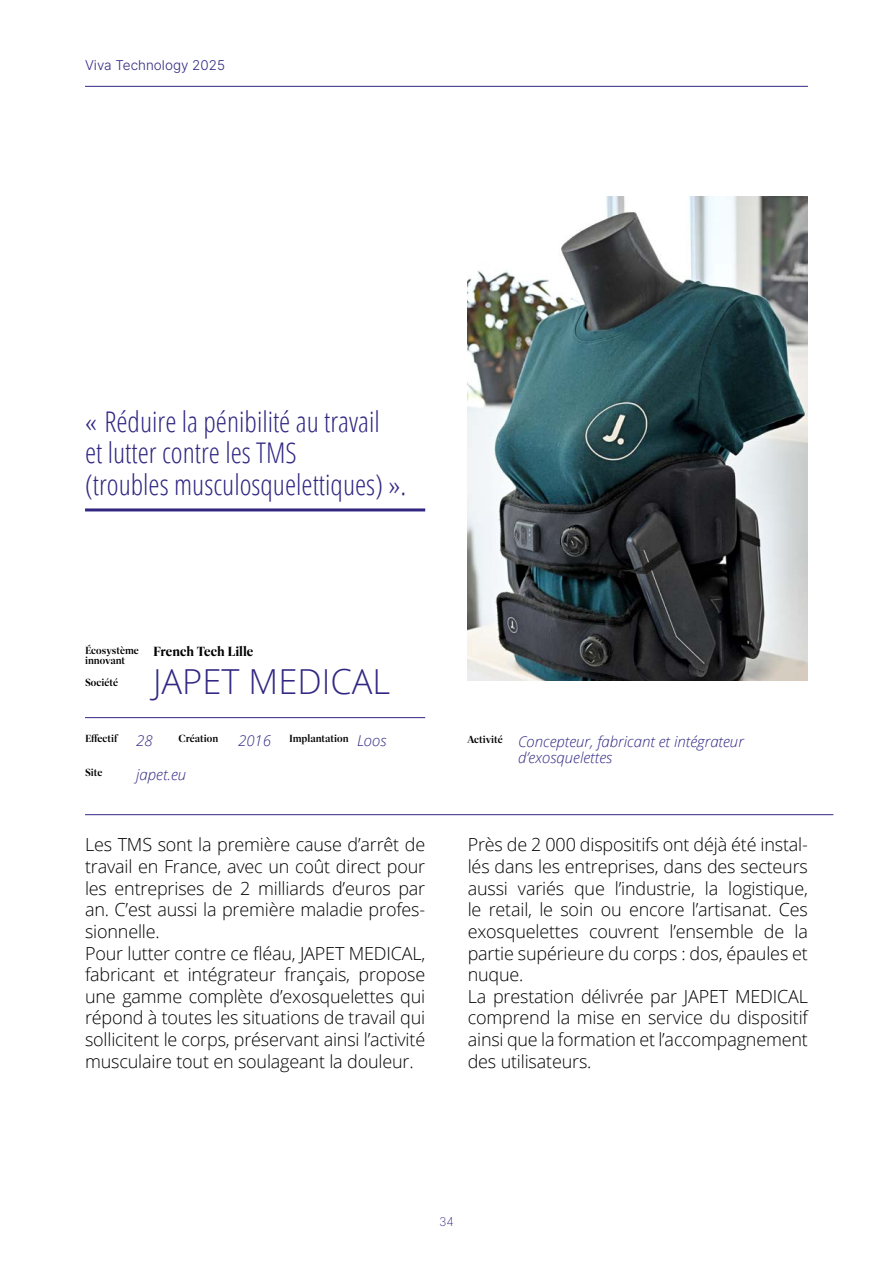
<style>
.page{position:relative;width:893px;height:1263px;background:#fff}
.page>*{position:absolute;margin:0;border:0;box-sizing:border-box;transform-origin:0 0}
.t1{font:300 34.5px "Open Sans";color:#312783}
.t2{font:300 condensed 28.5px/31.5px "Open Sans";color:#312783}
.t3{font:300 18px/21.6px "Open Sans";letter-spacing:-.01em;color:#000;text-align:justify}
.t4{font:italic 300 15px/16.5px "Open Sans";color:#312783}
.t5{font:13.5px "Inter";color:#312783}
.t6{font:700 13.5px "Dashiell Fine";color:#000}
.t7{font:12px "Inter";color:#312783}
.t8{font:600 10.5px/10.5px "Dashiell Fine";color:#000}
</style>
<div class="page">
<hr style="left:85px;top:86px;width:723px;height:1px;background:#312783">
<hr style="left:85px;top:508px;width:340px;height:3px;background:#312783">
<hr style="left:85px;top:814px;width:748px;height:1px;background:#312783">
<hr style="left:85px;top:717px;width:340px;height:1px;background:#312783">
<img style="left:468px;top:196px;width:340px;height:484px">
<p class="t5" style="left:85px;top:56px;width:142px">Viva Technology 2025</p>
<p class="t2" style="left:85px;top:405px;width:323px">« Réduire la pénibilité au travail<br>et lutter contre les TMS<br>(troubles musculosquelettiques) ».</p>
<p class="t8" style="left:85px;top:645px;width:55px">Écosystème innovant</p>
<p class="t8" style="left:85px;top:677px;width:35px">Société</p>
<p class="t6" style="left:153px;top:644px;width:102px">French Tech Lille</p>
<p class="t1" style="left:153px;top:657px;width:239px">JAPET MEDICAL</p>
<p class="t8" style="left:289px;top:734px;width:61px">Implantation</p>
<p class="t8" style="left:85px;top:734px;width:34px">Effectif</p>
<p class="t4" style="left:136px;top:731px;width:18px">28</p>
<p class="t4" style="left:238px;top:731px;width:35px">2016</p>
<p class="t4" style="left:136px;top:765px;width:52px">japet.eu</p>
<p class="t8" style="left:179px;top:734px;width:41px">Création</p>
<p class="t4" style="left:357px;top:731px;width:31px">Loos</p>
<p class="t8" style="left:85px;top:768px;width:19px">Site</p>
<p class="t3" style="left:85px;top:834px;width:342px">Les TMS sont la première cause d’arrêt de travail en France, avec un coût direct pour les entreprises de 2 milliards d’euros par an. C’est aussi la première maladie profes&shy;sionnelle.</p>
<p class="t3" style="left:85px;top:942px;width:342px">Pour lutter contre ce fléau, JAPET MEDICAL, fabricant et intégrateur français, propose une gamme complète d’exosquelettes qui répond à toutes les situations de travail qui sollicitent le corps, préservant ainsi l’activité musculaire tout en soulageant la douleur.</p>
<p class="t8" style="left:467px;top:735px;width:37px">Activité</p>
<p class="t4" style="left:518px;top:732px;width:227px">Concepteur, fabricant et intégrateur d’exosquelettes</p>
<p class="t3" style="left:468px;top:834px;width:342px">Près de 2 000 dispositifs ont déjà été instal&shy;lés dans les entreprises, dans des secteurs aussi variés que l’industrie, la logistique, le retail, le soin ou encore l’artisanat. Ces exosquelettes couvrent l’ensemble de la partie supérieure du corps : dos, épaules et nuque.</p>
<p class="t3" style="left:468px;top:985px;width:342px">La prestation délivrée par JAPET MEDICAL comprend la mise en service du dispositif ainsi que la formation et l’accompagnement des utilisateurs.</p>
<p class="t7" style="left:439px;top:1213px;width:16px">34</p>
</div>
